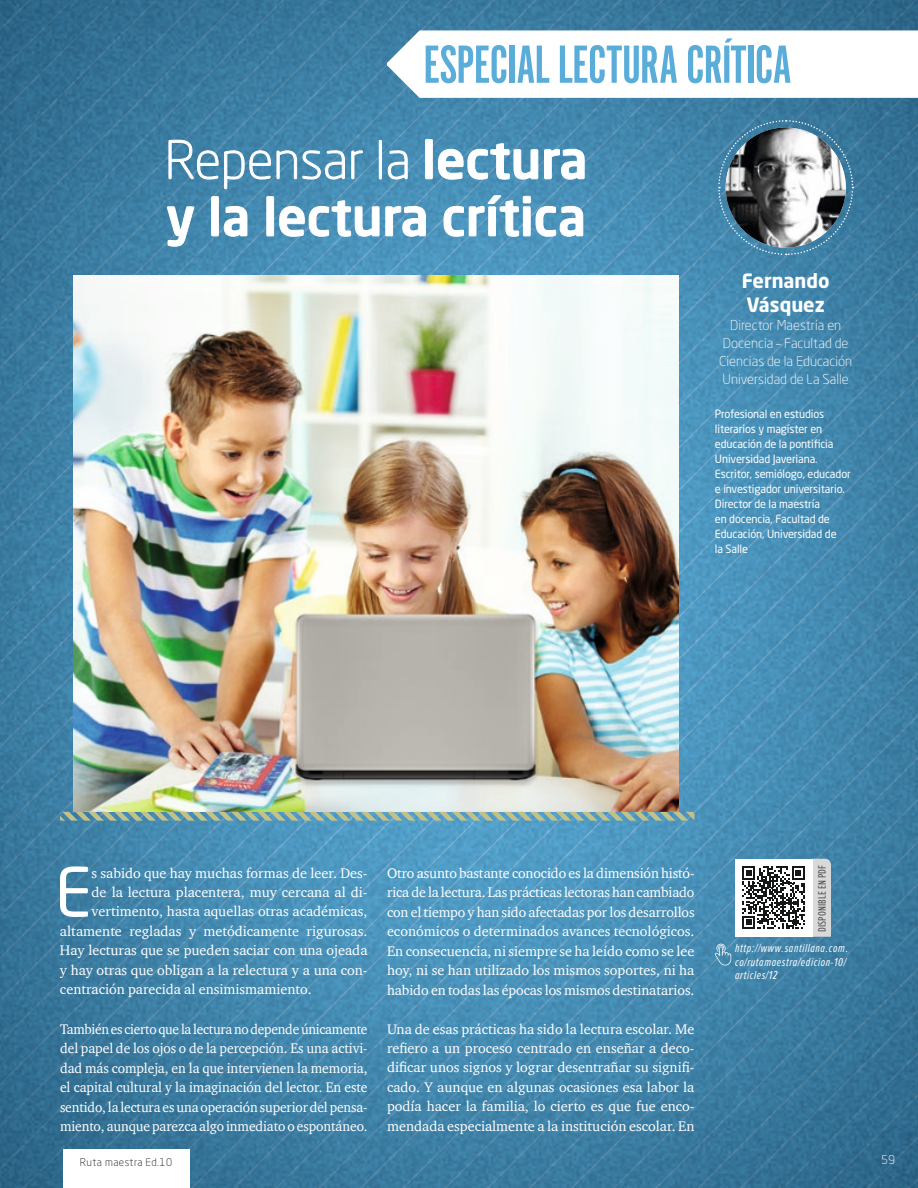
<style>
.page{position:relative;width:918px;height:1188px;background:#fff}
.page>*{position:absolute;margin:0;border:0;box-sizing:border-box;transform-origin:0 0}
.t1{font:66.75px "Neo Sans Pro";color:#fff}
.t2{font:55.8px "Alternate Got No 1 D";letter-spacing:-.02em;color:#5badd9}
.t3{font:500 51.6px/57.2px "Neo Sans Pro";color:#fff}
.t4{font:700 19.5px/24px "Neo Sans Pro";color:#fff}
.t5{font:14.25px/19.5px "Charter ITC";color:#fff;text-align:justify}
.t6{font:14.25px/19.5px "Charter ITC";color:#fff;text-align:justify;scale:.95 1}
.t7{font:300 13.5px/18px "Neo Sans Pro";color:#fff;text-align:center}
.t8{font:italic 12px/13.5px "Proxima Nova Ex Cn";letter-spacing:.05em;color:#fff}
.t9{font:300 12px "Neo Sans Pro";color:#fff}
.t10{font:11.25px/15px "Neo Sans Pro";letter-spacing:-.01em;color:#fff}
.t11{font:11.25px "Proxima Nova Ex Cn";letter-spacing:.01em;color:#4e4e4d}
.t12{font:300 10.5px "Neo Sans Pro";letter-spacing:.04em;color:#151616}
.s1{font-weight:300}
</style>
<div class="page">
<div style="left:0;top:0;width:918px;height:1188px;background:#003346;opacity:.75"></div>
<img style="left:60px;top:0;width:858px;height:1188px">
<div style="left:63px;top:1149px;width:126px;height:39px;background:#fff"></div>
<h2 class="t2" style="left:423px;top:35px;width:370px">ESPECIAL LECTURA CRÍTICA</h2>
<h3 class="t3" style="left:165px;top:130px;width:424px"><span class="s1">Repensar la</span> lectura y la lectura crítica</h3>
<h3 class="t4" style="left:742px;top:268px;width:89px">Fernando<br>Vásquez</h3>
<p class="t7" style="left:719px;top:316px;width:135px">Director Maestría en<br>Docencia – Facultad de<br>Ciencias de la Educación<br>Universidad de La Salle</p>
<p class="t10" style="left:715px;top:407px;width:137px">Profesional en estudios literarios y magíster en educación de la pontificia<br>Universidad Javeriana.<br>Escritor, semiólogo, educador e investigador universitario.<br>Director de la maestría<br>en docencia, Facultad de<br>Educación, Universidad de<br>la Salle</p>
<h1 class="t1" style="left:55px;top:851px;width:38px">E</h1>
<p class="t5" style="left:92px;top:863px;width:277px">s sabido que hay muchas formas de leer. Des-</p>
<p class="t5" style="left:92px;top:882px;width:277px">de la lectura placentera, muy cercana al di-</p>
<p class="t5" style="left:92px;top:902px;width:277px">vertimento, hasta aquellas otras académicas,</p>
<p class="t5" style="left:60px;top:921px;width:309px">altamente regladas y metódicamente rigurosas.</p>
<p class="t5" style="left:60px;top:941px;width:309px">Hay lecturas que se pueden saciar con una ojeada</p>
<p class="t5" style="left:60px;top:960px;width:309px">y hay otras que obligan a la relectura y a una con-</p>
<p class="t5" style="left:60px;top:980px;width:253px">centración parecida al ensimismamiento.</p>
<p class="t6" style="left:60px;top:1019px;width:325px">También es cierto que la lectura no depende únicamente del papel de los ojos o de la percepción. Es una activi&shy;dad más compleja, en la que intervienen la memoria, el capital cultural y la imaginación del lector. En este sentido, la lectura es una operación superior del pensa&shy;miento, aunque parezca algo inmediato o espontáneo.</p>
<p class="t5" style="left:387px;top:863px;width:309px">Otro asunto bastante conocido es la dimensión histó&shy;rica de la lectura. Las prácticas lectoras han cambiado con el tiempo y han sido afectadas por los desarrollos económicos o determinados avances tecnológicos.<br>En consecuencia, ni siempre se ha leído como se lee hoy, ni se han utilizado los mismos soportes, ni ha habido en todas las épocas los mismos destinatarios.</p>
<p class="t5" style="left:387px;top:1019px;width:309px">Una de esas prácticas ha sido la lectura escolar. Me refiero a un proceso centrado en enseñar a deco&shy;dificar unos signos y lograr desentrañar su signifi&shy;cado. Y aunque en algunas ocasiones esa labor la podía hacer la familia, lo cierto es que fue enco&shy;mendada especialmente a la institución escolar. En</p>
<p class="t11" style="left:816px;top:932px;width:69px;rotate:-90deg">DISPONIBLE EN PDF</p>
<p class="t8" style="left:735px;top:942px;width:115px">http://www.santillana.com. co/rutamaestra/edicion-10/ articles/12</p>
<p class="t12" style="left:80px;top:1156px;width:94px">Ruta maestra Ed.10</p>
<p class="t9" style="left:881px;top:1152px;width:15px">59</p>
</div>
